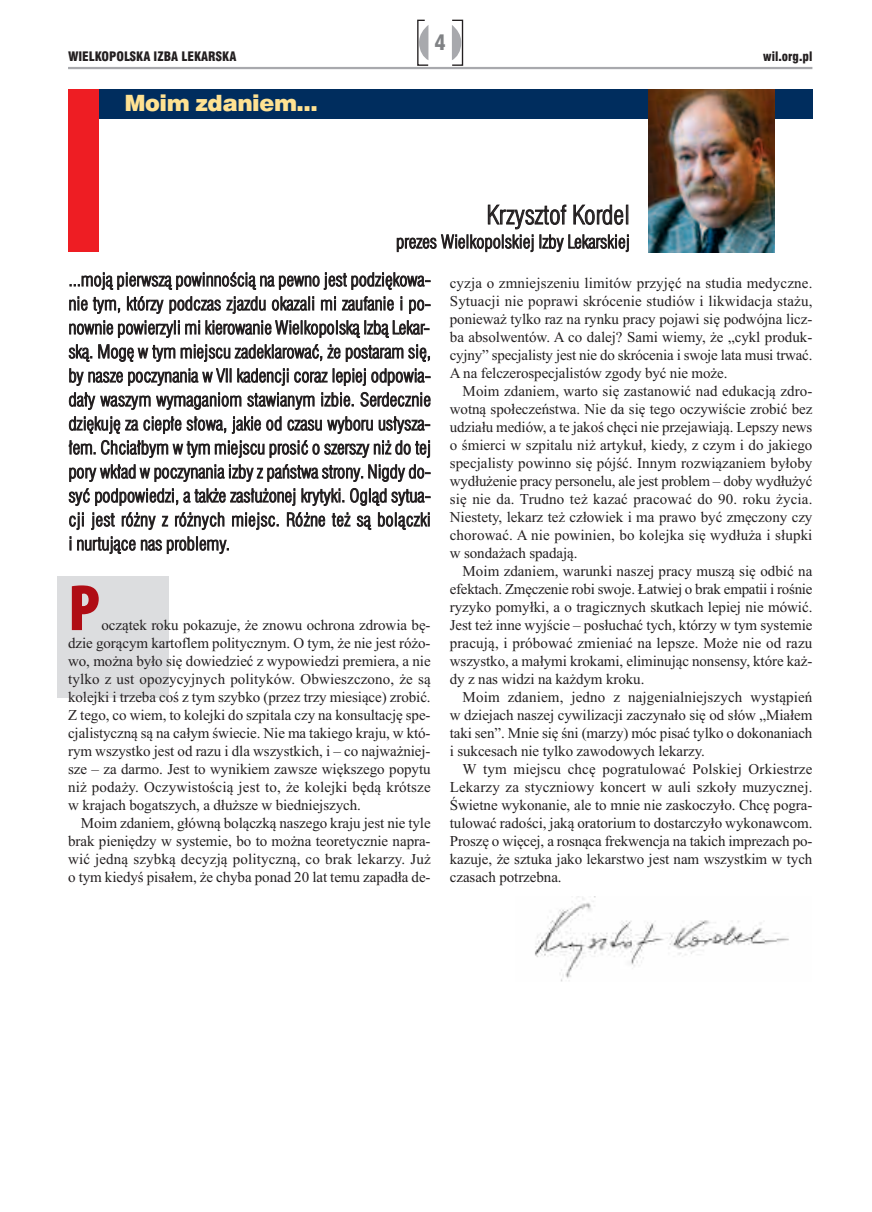
<style>
.page{position:relative;width:872px;height:1212px;background:#fff}
.page>*{position:absolute;margin:0;border:0;box-sizing:border-box;transform-origin:0 0}
.t1{font:900 condensed 66px "Myriad Pro";color:#b00d15}
.t2{font:25.5px "Swis 721 Lt Cn EU";color:#231f20}
.t3{font:22.5px "Swis 721 Blk EU";letter-spacing:-.02em;color:#ffe292}
.t4{font:21px "Swis 721 Blk Cn EU";color:#808285}
.t5{font:18px/24px "Swis 721 Lt Cn EU";color:#231f20;text-align:justify}
.t6{font:15px/18px "Times New Roman";letter-spacing:-.005em;color:#231f20;text-align:justify}
.t7{font:12.75px "Swis 721 Blk Cn EU";color:#231f20}
</style>
<div class="page">
<div style="left:57px;top:577px;width:112px;height:121px;background:#dcdddf"></div>
<div style="left:451px;top:20px;width:12px;height:46px;border:1px solid #231f20"></div>
<svg style="left:452px;top:25px;width:9px;height:35px"></svg>
<svg style="left:417px;top:19px;width:12px;height:47px"></svg>
<hr style="left:68px;top:67px;width:744px;height:2px;background:#a8a9ad">
<div style="left:68px;top:89px;width:744px;height:30px;background:#002d5e"></div>
<img style="left:648px;top:89px;width:127px;height:163px">
<div style="left:68px;top:89px;width:31px;height:163px;background:#ee1d23"></div>
<img style="left:534px;top:897px;width:255px;height:84px">
<h3 class="t4" style="left:434px;top:30px;width:13px">4</h3>
<p class="t7" style="left:68px;top:48px;width:170px">WIELKOPOLSKA IZBA LEKARSKA</p>
<p class="t7" style="left:763px;top:48px;width:51px">wil.org.pl</p>
<h3 class="t3" style="left:124px;top:89px;width:195px">Moim zdaniem...</h3>
<h2 class="t2" style="left:486px;top:199px;width:145px">Krzysztof Kordel</h2>
<p class="t5" style="left:396px;top:230px;width:235px">prezes Wielkopolskiej Izby Lekarskiej</p>
<p class="t5" style="left:69px;top:268px;width:364px">...moją pierwszą powinnością na pewno jest podziękowa&shy;nie tym, którzy podczas zjazdu okazali mi zaufanie i po&shy;nownie powierzyli mi kierowanie Wielkopolską Izbą Lekar&shy;ską. Mogę w tym miejscu zadeklarować, że postaram się, by nasze poczynania w VII kadencji coraz lepiej odpowia&shy;dały waszym wymaganiom stawianym izbie. Serdecznie dziękuję za ciepłe słowa, jakie od czasu wyboru usłysza&shy;łem. Chciałbym w tym miejscu prosić o szerszy niż do tej pory wkład w poczynania izby z państwa strony. Nigdy do&shy;syć podpowiedzi, a także zasłużonej krytyki. Ogląd sytua&shy;cji jest różny z różnych miejsc. Różne też są bolączki i nurtujące nas problemy.</p>
<h1 class="t1" style="left:68px;top:585px;width:33px">P</h1>
<p class="t6" style="left:68px;top:616px;width:364px;text-indent:33px">oczątek roku pokazuje, że znowu ochrona zdrowia bę&shy;dzie gorącym kartoflem politycznym. O tym, że nie jest różo&shy;wo, można było się dowiedzieć z wypowiedzi premiera, a nie tylko z ust opozycyjnych polityków. Obwieszczono, że są kolejki i trzeba coś z tym szybko (przez trzy miesiące) zrobić.<br>Z tego, co wiem, to kolejki do szpitala czy na konsultację spe&shy;cjalistyczną są na całym świecie. Nie ma takiego kraju, w któ&shy;rym wszystko jest od razu i dla wszystkich, i – co najważniej&shy;sze – za darmo. Jest to wynikiem zawsze większego popytu niż podaży. Oczywistością jest to, że kolejki będą krótsze w krajach bogatszych, a dłuższe w biedniejszych.</p>
<p class="t6" style="left:68px;top:814px;width:364px;text-indent:13px">Moim zdaniem, główną bolączką naszego kraju jest nie tyle brak pieniędzy w systemie, bo to można teoretycznie napra&shy;wić jedną szybką decyzją polityczną, co brak lekarzy. Już o tym kiedyś pisałem, że chyba ponad 20 lat temu zapadła de-</p>
<p class="t6" style="left:450px;top:274px;width:364px">cyzja o zmniejszeniu limitów przyjęć na studia medyczne.<br>Sytuacji nie poprawi skrócenie studiów i likwidacja stażu, ponieważ tylko raz na rynku pracy pojawi się podwójna licz&shy;ba absolwentów. A co dalej? Sami wiemy, że „cykl produk&shy;cyjny” specjalisty jest nie do skrócenia i swoje lata musi trwać.<br>A na felczerospecjalistów zgody być nie może.</p>
<p class="t6" style="left:450px;top:382px;width:364px;text-indent:13px">Moim zdaniem, warto się zastanowić nad edukacją zdro&shy;wotną społeczeństwa. Nie da się tego oczywiście zrobić bez udziału mediów, a te jakoś chęci nie przejawiają. Lepszy news o śmierci w szpitalu niż artykuł, kiedy, z czym i do jakiego specjalisty powinno się pójść. Innym rozwiązaniem byłoby wydłużenie pracy personelu, ale jest problem – doby wydłużyć się nie da. Trudno też kazać pracować do 90. roku życia.<br>Niestety, lekarz też człowiek i ma prawo być zmęczony czy chorować. A nie powinien, bo kolejka się wydłuża i słupki w sondażach spadają.</p>
<p class="t6" style="left:450px;top:562px;width:364px;text-indent:13px">Moim zdaniem, warunki naszej pracy muszą się odbić na efektach. Zmęczenie robi swoje. Łatwiej o brak empatii i rośnie ryzyko pomyłki, a o tragicznych skutkach lepiej nie mówić.<br>Jest też inne wyjście – posłuchać tych, którzy w tym systemie pracują, i próbować zmieniać na lepsze. Może nie od razu wszystko, a małymi krokami, eliminując nonsensy, które każ&shy;dy z nas widzi na każdym kroku.</p>
<p class="t6" style="left:450px;top:688px;width:364px;text-indent:13px">Moim zdaniem, jedno z najgenialniejszych wystąpień w dziejach naszej cywilizacji zaczynało się od słów „Miałem taki sen”. Mnie się śni (marzy) móc pisać tylko o dokonaniach i sukcesach nie tylko zawodowych lekarzy.</p>
<p class="t6" style="left:450px;top:760px;width:364px;text-indent:13px">W tym miejscu chcę pogratulować Polskiej Orkiestrze Lekarzy za styczniowy koncert w auli szkoły muzycznej.<br>Świetne wykonanie, ale to mnie nie zaskoczyło. Chcę pogra&shy;tulować radości, jaką oratorium to dostarczyło wykonawcom.<br>Proszę o więcej, a rosnąca frekwencja na takich imprezach po&shy;kazuje, że sztuka jako lekarstwo jest nam wszystkim w tych czasach potrzebna.</p>
</div>
